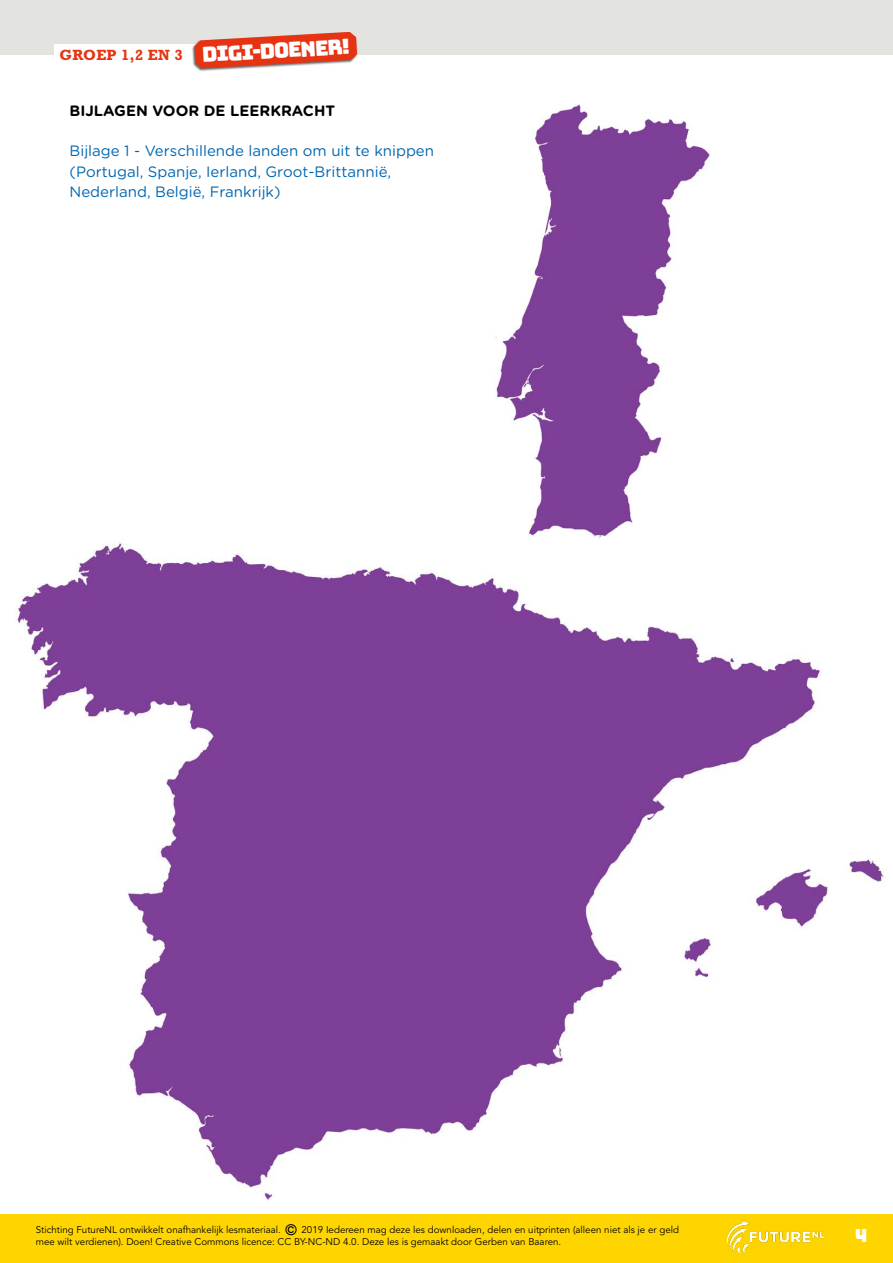
<style>
.page{position:relative;width:893px;height:1263px;background:#fff}
.page>*{position:absolute;margin:0;border:0;box-sizing:border-box;transform-origin:0 0}
.t1{font:20.85px "Bungee";color:#fff}
.t2{font:18px "Bungee";color:#000}
.t3{font:18px "Bungee";color:#fff}
.t4{font:15px/20.2px "Gotham Rounded";color:#0067b1}
.t5{font:700 15px "Gotham Rounded";color:#000}
.t6{font:700 15px "Rockwell Std";letter-spacing:.02em;color:#e63312}
.t7{font:9.75px/11.7px "Avenir LT Std";color:#000}
.s1{font-weight:500;font-size:15px}
</style>
<div class="page">
<div style="left:0;top:0;width:893px;height:55px;background:#e3e3df"></div>
<div style="left:0;top:1214px;width:893px;height:49px;background:#ffd500"></div>
<img style="left:727px;top:1222px;width:97px;height:31px">
<div style="left:54px;top:44px;width:164px;height:21px;background:#fff"></div>
<div style="left:192px;top:32px;width:166px;height:40px;background:#000;opacity:.6"></div>
<svg style="left:194px;top:32px;width:163px;height:36px"></svg>
<img style="left:495px;top:104px;width:215px;height:419px">
<img style="left:15px;top:523px;width:869px;height:680px">
<h3 class="t6" style="left:59px;top:46px;width:125px">GROEP 1,2 EN 3</h3>
<h1 class="t1" style="left:202px;top:42px;width:150px;rotate:-3deg">digi-doener!</h1>
<h3 class="t5" style="left:70px;top:100px;width:267px">BIJLAGEN VOOR DE LEERKRACHT</h3>
<h3 class="t4" style="left:70px;top:140px;width:366px">Bijlage 1 - Verschillende landen om uit te knippen (Portugal, Spanje, Ierland, Groot-Brittannië,<br>Nederland, België, Frankrijk)</h3>
<h2 class="t2" style="left:358px;top:1215px;width:13px">2</h2>
<p class="t7" style="left:36px;top:1224px;width:645px">Stichting FutureNL ontwikkelt onafhankelijk lesmateriaal. <span class="s1">©</span> 2019 Iedereen mag deze les downloaden, delen en uitprinten (alleen niet als je er geld mee wilt verdienen). Doen! Creative Commons licence: CC BY-NC-ND 4.0. Deze les is gemaakt door Gerben van Baaren.</p>
<h2 class="t3" style="left:855px;top:1225px;width:14px">4</h2>
</div>
